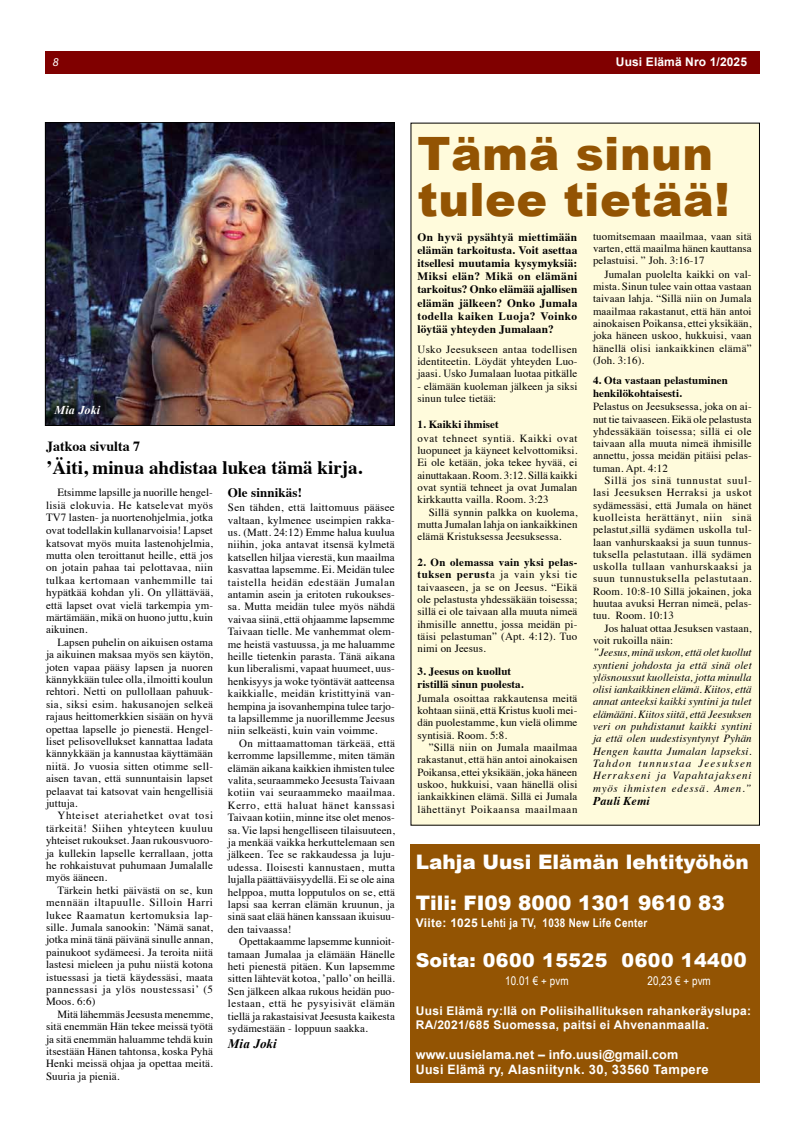
<style>
.page{position:relative;width:794px;height:1134px;background:#fff}
.page>*{position:absolute;margin:0;border:0;box-sizing:border-box;transform-origin:0 0}
.t1{font:900 46px/46px "Arial";letter-spacing:.01em;color:#935403}
.t2{font:900 20px/41px "Arial";color:#fff}
.t3{font:700 19px "Times";color:#000}
.t4{font:900 19px "Arial";letter-spacing:.025em;color:#fff}
.t5{font:700 14px "Times";color:#000}
.t6{font:700 13px "Arial";letter-spacing:.025em;color:#fff;scale:.95 1}
.t7{font:700 13px "Times";letter-spacing:.01em;color:#000}
.t8{font:italic 700 13px "Times New Roman";letter-spacing:.01em;color:#000}
.t9{font:700 12.6px "Arial";letter-spacing:.01em;color:#fff}
.t10{font:700 12px/14.4px "Arial";letter-spacing:.025em;color:#fff}
.t11{font:700 12px "Arial Narrow";letter-spacing:.025em;color:#fff}
.t12{font:12px "Arial Narrow";letter-spacing:.005em;color:#fff}
.t13{font:italic 700 12px "Times";letter-spacing:.01em;color:#000}
.t14{font:italic 700 12px "Times New Roman";letter-spacing:.015em;color:#fff}
.t15{font:italic 12px "Myriad Pro";color:#fff}
.t16{font:700 11.4px/13.2px "Times";letter-spacing:.015em;color:#000;text-align:justify}
.t17{font:11px/12.4px "Times";letter-spacing:.01em;color:#000;text-align:justify}
.t18{font:700 11px/12.8px "Times";letter-spacing:.01em;color:#000}
.t19{font:10.9px/12.3px "Times";letter-spacing:.01em;color:#000;text-align:justify}
.t20{font:italic 10.9px/12.3px "Times";letter-spacing:.085em;color:#000;text-align:justify}
.t21{font:700 10.9px/12.3px "Times";letter-spacing:.01em;color:#000}
.s1{font-weight:700}
.s2{font-size:11px}
.s3{font-size:10.8px}
.s4{font-family:"Arial"}
.s5{font-size:20px}
</style>
<div class="page">
<div style="left:411px;top:123px;width:348px;height:702px;background:#fffbdc"></div>
<div style="left:45px;top:51px;width:715px;height:23px;background:#800000"></div>
<div style="left:410px;top:844px;width:350px;height:239px;background:#935403"></div>
<img style="left:47px;top:124px;width:345px;height:300px">
<div style="left:45px;top:122px;width:349px;height:304px;border:1px solid #000"></div>
<p class="t15" style="left:53px;top:55px;width:7px">8</p>
<p class="t10" style="left:616px;top:55px;width:133px">Uusi Elämä Nro 1/2025</p>
<p class="t14" style="left:55px;top:402px;width:47px">Mia Joki</p>
<p class="t5" style="left:46px;top:433px;width:96px">Jatkoa sivulta 7</p>
<h3 class="t3" style="left:46px;top:449px;width:318px">’Äiti, minua ahdistaa lukea tämä kirja.</h3>
<p class="t17" style="left:46px;top:485px;width:168px;text-indent:11px">Etsimme lapsille ja nuorille hengel&shy;lisiä elokuvia. He katselevat myös TV7 lasten- ja nuortenohjelmia, jotka ovat todellakin kullanarvoisia! Lapset katsovat myös muita lastenohjelmia, mutta olen teroittanut heille, että jos on jotain pahaa tai pelottavaa, niin tulkaa kertomaan vanhemmille tai hypätkää kohdan yli. On yllättävää, että lapset ovat vielä tarkempia ym&shy;märtämään, mikä on huono juttu, kuin aikuinen.</p>
<p class="t17" style="left:46px;top:635px;width:168px;text-indent:11px">Lapsen puhelin on aikuisen ostama ja aikuinen maksaa myös sen käytön, joten vapaa pääsy lapsen ja nuoren kännykkään tulee olla, ilmoitti koulun rehtori. Netti on pullollaan pahuuk&shy;sia, siksi esim. hakusanojen selkeä rajaus heittomerkkien sisään on hyvä opettaa lapselle jo pienestä. Hengel&shy;liset pelisovellukset kannattaa ladata kännykkään ja kannustaa käyttämään niitä. Jo vuosia sitten otimme sell&shy;aisen tavan, että sunnuntaisin lapset pelaavat tai katsovat vain hengellisiä juttuja.</p>
<p class="t17" style="left:46px;top:809px;width:168px;text-indent:11px">Yhteiset ateriahetket ovat tosi tärkeitä! Siihen yhteyteen kuuluu yhteiset rukoukset. Jaan rukousvuoro&shy;ja kullekin lapselle kerrallaan, jotta he rohkaistuvat puhumaan Jumalalle myös ääneen.</p>
<p class="t17" style="left:46px;top:883px;width:168px;text-indent:11px">Tärkein hetki päivästä on se, kun mennään iltapuulle. Silloin Harri lukee Raamatun kertomuksia lap&shy;sille. Jumala sanookin: ’Nämä sanat, jotka minä tänä päivänä sinulle annan, painukoot sydämeesi. Ja teroita niitä lastesi mieleen ja puhu niistä kotona istuessasi ja tietä käydessäsi, maata pannessasi ja ylös noustessasi’ (5<br>Moos. 6:6)</p>
<p class="t17" style="left:46px;top:1007px;width:168px;text-indent:11px">Mitä lähemmäs Jeesusta menemme, sitä enemmän Hän tekee meissä työtä ja sitä enemmän haluamme tehdä kuin itsestään Hänen tahtonsa, koska Pyhä Henki meissä ohjaa ja opettaa meitä.<br>Suuria ja pieniä.</p>
<p class="t7" style="left:228px;top:480px;width:76px">Ole sinnikäs!</p>
<p class="t17" style="left:228px;top:500px;width:169px">Sen tähden, että laittomuus pääsee valtaan, kylmenee useimpien rakka&shy;us. (Matt. 24:12) Emme halua kuulua niihin, joka antavat itsensä kylmetä katsellen hiljaa vierestä, kun maailma kasvattaa lapsemme. Ei. Meidän tulee taistella heidän edestään Jumalan antamin asein ja eritoten rukoukses&shy;sa. Mutta meidän tulee myös nähdä vaivaa siinä, että ohjaamme lapsemme Taivaan tielle. Me vanhemmat olem&shy;me heistä vastuussa, ja me haluamme heille tietenkin parasta. Tänä aikana kun liberalismi, vapaat huumeet, uus&shy;henkisyys ja woke työntävät aatteensa kaikkialle, meidän kristittyinä van&shy;hempina ja isovanhempina tulee tarjo&shy;ta lapsillemme ja nuorillemme Jeesus niin selkeästi, kuin vain voimme.</p>
<p class="t17" style="left:228px;top:736px;width:168px;text-indent:11px">On mittaamattoman tärkeää, että kerromme lapsillemme, miten tämän elämän aikana kaikkien ihmisten tulee valita, seuraammeko Jeesusta Taivaan kotiin vai seuraammeko maailmaa.<br>Kerro, että haluat hänet kanssasi Taivaan kotiin, minne itse olet menos&shy;sa. Vie lapsi hengelliseen tilaisuuteen, ja menkää vaikka herkuttelemaan sen jälkeen. Tee se rakkaudessa ja luju&shy;udessa. Iloisesti kannustaen, mutta lujalla päättäväisyydellä. Ei se ole aina helppoa, mutta lopputulos on se, että lapsi saa kerran elämän kruunun, ja sinä saat elää hänen kanssaan ikuisuu&shy;den taivaassa!</p>
<p class="t17" style="left:228px;top:934px;width:168px;text-indent:11px">Opettakaamme lapsemme kunnioit&shy;tamaan Jumalaa ja elämään Hänelle heti pienestä pitäen. Kun lapsemme sitten lähtevät kotoa, ’pallo’ on heillä.<br>Sen jälkeen alkaa rukous heidän puo&shy;lestaan, että he pysyisivät elämän tiellä ja rakastaisivat Jeesusta kaikesta sydämestään - loppuun saakka.</p>
<p class="t8" style="left:228px;top:1034px;width:50px">Mia Joki</p>
<h1 class="t1" style="left:417px;top:129px;width:314px">Tämä sinun tulee tietää!</h1>
<p class="t16" style="left:417px;top:229px;width:161px">On hyvä pysähtyä miettimään elämän tarkoitusta. Voit asettaa itsellesi muutamia kysymyksiä:<br>Miksi elän? Mikä on elämäni tarkoitus? Onko elämää ajallisen elämän jälkeen? Onko Jumala todella kaiken Luoja? Voinko löytää yhteyden Jumalaan?</p>
<p class="t19" style="left:417px;top:342px;width:161px">Usko Jeesukseen antaa todellisen identiteetin. Löydät yhteyden Luo&shy;jaasi. Usko Jumalaan luotaa pitkälle</p>
<p class="t19" style="left:417px;top:379px;width:161px">- elämään kuoleman jälkeen ja siksi sinun tulee tietää:</p>
<p class="t21" style="left:417px;top:417px;width:83px">1. Kaikki ihmiset</p>
<p class="t19" style="left:417px;top:431px;width:161px">ovat tehneet syntiä. Kaikki ovat luopuneet ja käyneet kelvottomiksi.<br>Ei ole ketään, joka tekee hyvää, ei ainuttakaan. Room. 3:12. Sillä kaikki ovat syntiä tehneet ja ovat Jumalan kirkkautta vailla. Room. 3:23</p>
<p class="t19" style="left:417px;top:505px;width:161px;text-indent:11px">Sillä synnin palkka on kuolema, mutta Jumalan lahja on iankaikkinen elämä Kristuksessa Jeesuksessa.</p>
<p class="t19" style="left:417px;top:555px;width:161px"><span class="s1">2. On olemassa vain yksi pelas&shy;tuksen perust</span>a ja vain yksi tie taivaaseen, ja se on Jeesus. “Eikä ole pelastusta yhdessäkään toisessa; sillä ei ole taivaan alla muuta nimeä ihmisille annettu, jossa meidän pi&shy;täisi pelastuman” (Apt. 4:12). Tuo nimi on Jeesus.</p>
<p class="t18" style="left:417px;top:664px;width:108px">3. Jeesus on kuollut ristillä sinun puolesta.</p>
<p class="t19" style="left:417px;top:691px;width:161px">Jumala osoittaa rakkautensa meitä kohtaan siinä, että Kristus kuoli mei&shy;dän puolestamme, kun vielä olimme syntisiä. Room. 5:8.</p>
<p class="t19" style="left:417px;top:740px;width:161px;text-indent:11px">”Sillä niin on Jumala maailmaa rakastanut, että hän antoi ainokaisen Poikansa, ettei yksikään, joka häneen uskoo, hukkuisi, vaan hänellä olisi iankaikkinen elä<span class="s2">mä.</span> Sillä ei Jumala lähettänyt Poikaansa maailmaan</p>
<p class="t19" style="left:593px;top:229px;width:160px">tuomitsemaan maailmaa, vaan sitä varten, että maailma hänen kauttansa pelastuisi. ” Joh. 3:16-17</p>
<p class="t19" style="left:593px;top:267px;width:160px;text-indent:11px">Jumalan puolelta kaikki on val&shy;mista. Sinun tulee vain ottaa vastaan taivaan lahja. “Sillä niin on Jumala maailmaa rakastanut, että hän antoi ainokaisen Poikansa, ettei yksikään, joka häneen uskoo, hukkuisi, vaan hänellä olisi iankaikkinen elämä” (Joh. 3:16).</p>
<p class="t21" style="left:593px;top:373px;width:136px">4. Ota vastaan pelastuminen henkilökohtaisesti.</p>
<p class="t19" style="left:593px;top:399px;width:160px">Pelastus on Jeesuksessa, joka on ai&shy;nut tie taivaaseen. Eikä ole pelastusta yhdessäkään toisessa; sillä ei ole taivaan alla muuta nimeä ihmisille annettu, jossa meidän pitäisi pelas&shy;tuman. Apt. 4:12</p>
<p class="t19" style="left:593px;top:473px;width:160px;text-indent:11px">Sillä jos sinä tunnustat suul&shy;lasi Jeesuksen Herraksi ja uskot sydämessäsi, että Jumala on hänet kuolleista herättänyt, niin sinä pelastut,sillä sydämen uskolla tul&shy;laan vanhurskaaksi ja suun tunnus&shy;tuksella pelastutaan. illä sydämen uskolla tullaan vanhurskaaksi ja suun tunnustuksella pelastutaan.<br>Room. 10:8-10 Sillä jokainen, joka huutaa avuksi Herran nimeä, pelas&shy;tuu. Room. 10:13</p>
<p class="t19" style="left:593px;top:621px;width:160px;text-indent:11px">Jos haluat ottaa Jesuksen vastaan, voit rukoilla näin:</p>
<p class="t20" style="left:593px;top:646px;width:160px">”Jeesus, minä uskon, että olet kuollut syntieni johdosta ja että sinä olet ylösnoussut kuolleista, jotta minulla olisi iankaikkinen elämä. Kiitos, että annat anteeksi kaikki syntini ja tulet elämääni. Kiitos siitä, että Jeesuksen veri on puhdistanut kaikki syntini ja että olen uudestisyntynyt Pyhän Hengen kautta Jumalan lapseksi.<br>Tahdon tunnustaa Jeesuksen Herrakseni ja Vapahtajakseni myös ihmisten edessä. Amen<span class="s3">.”</span></p>
<p class="t13" style="left:593px;top:790px;width:58px">Pauli Kemi</p>
<h2 class="t2" style="left:416px;top:840px;width:335px">Lahja Uusi Elämän lehtityöhön<br>Tili: FI09 8000 1301 9610 83</h2>
<p class="t11" style="left:416px;top:914px;width:233px"><span class="s4">Viite: 1025</span> Lehti ja TV, 1038 New Life Center</p>
<h3 class="t4" style="left:416px;top:947px;width:333px">Soita: 0600 15525 0600 1440<span class="s5">0</span></h3>
<p class="t12" style="left:505px;top:972px;width:65px">10.01 € + pvm</p>
<p class="t12" style="left:647px;top:972px;width:65px">20,23 € + pvm</p>
<p class="t10" style="left:416px;top:1004px;width:337px">Uusi Elämä ry:llä on Poliisihallituksen rahankeräyslupa:<br>RA/2021/685 Suomessa, paitsi ei Ahvenanmaalla.</p>
<p class="t9" style="left:416px;top:1046px;width:264px">www.uusielama.net – info.uusi@gmail.com</p>
<p class="t6" style="left:416px;top:1061px;width:310px">Uusi Elämä ry, Alasniitynk. 30, 33560 Tampere</p>
</div>
